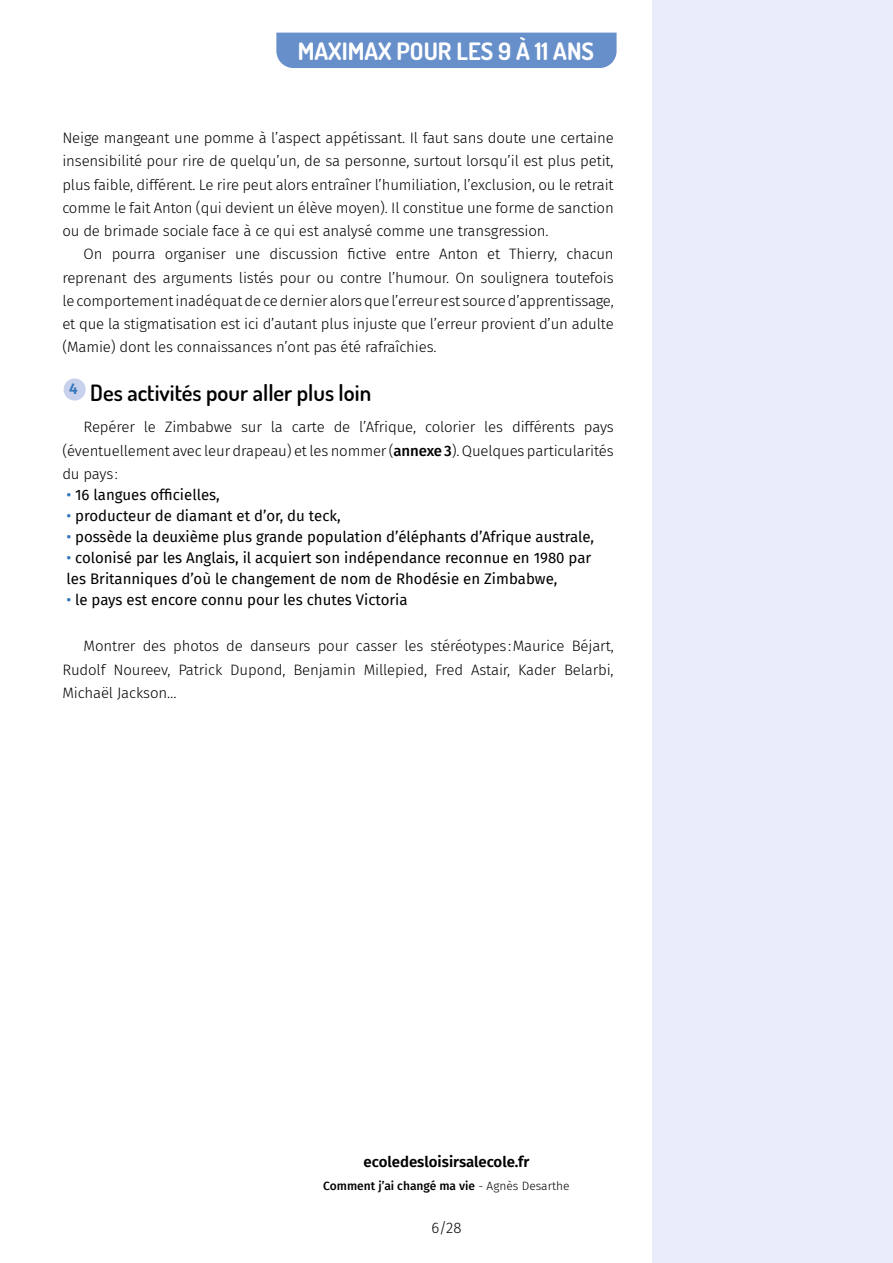
<style>
.page{position:relative;width:893px;height:1263px;background:#fff}
.page>*{position:absolute;margin:0;border:0;box-sizing:border-box;transform-origin:0 0}
.t1{font:700 24px "Dosis";color:#fff}
.t2{font:600 22.5px "Dosis";color:#000}
.t3{font:300 15px/23.2px "Fira Sans";letter-spacing:-.01em;color:#000;text-align:justify}
.t4{font:15px/21px "Fira Sans";color:#000}
.t5{font:600 15px "Fira Sans";color:#000}
.t6{font:500 12px "Fira Sans";color:#000}
.s1{font-weight:500}
.s2{color:#3576bb}
.s3{font-weight:300}
</style>
<div class="page">
<div style="left:652px;top:0;width:241px;height:1263px;background:#eaedf9"></div>
<div style="left:276px;top:33px;width:341px;height:35px;background:#678fca"></div>
<div style="left:64px;top:378px;width:22px;height:23px;background:#c7d1ec;border-radius:50%"></div>
<h1 class="t1" style="left:298px;top:35px;width:298px">MAXIMAX POUR LES 9 À 11 ANS</h1>
<p class="t3" style="left:62px;top:126px;width:553px">Neige mangeant une pomme à l’aspect appétissant. Il faut sans doute une certaine insensibilité pour rire de quelqu’un, de sa personne, surtout lorsqu’il est plus petit, plus faible, différent. Le rire peut alors entraîner l’humiliation, l’exclusion, ou le retrait comme le fait Anton (qui devient un élève moyen). Il constitue une forme de sanction ou de brimade sociale face à ce qui est analysé comme une transgression.</p>
<p class="t3" style="left:62px;top:242px;width:553px;text-indent:21px">On pourra organiser une discussion fictive entre Anton et Thierry, chacun reprenant des arguments listés pour ou contre l’humour. On soulignera toutefois le comportement inadéquat de ce dernier alors que l’erreur est source d’apprentissage, et que la stigmatisation est ici d’autant plus injuste que l’erreur provient d’un adulte (Mamie) dont les connaissances n’ont pas été rafraîchies.</p>
<h2 class="t2" style="left:69px;top:378px;width:303px"><sup>4</sup> Des activités pour aller plus loin</h2>
<p class="t3" style="left:62px;top:415px;width:553px;text-indent:21px">Repérer le Zimbabwe sur la carte de l’Afrique, colorier les différents pays (éventuellement avec leur drapeau) et les nommer (<span class="s1">annexe 3</span>). Quelques particularités du pays:</p>
<p class="t4" style="left:67px;top:484px;width:155px"><span class="s2">•</span> 16 langues officielles,</p>
<p class="t4" style="left:67px;top:505px;width:276px"><span class="s2">•</span> producteur de diamant et d’or, du teck,</p>
<p class="t4" style="left:67px;top:526px;width:529px"><span class="s2">•</span> possède la deuxième plus grande population d’éléphants d’Afrique australe,</p>
<p class="t4" style="left:67px;top:547px;width:526px"><span class="s2">•</span> colonisé par les Anglais, il acquiert son indépendance reconnue en 1980 par les Britanniques d’où le changement de nom de Rhodésie en Zimbabwe,</p>
<p class="t4" style="left:67px;top:589px;width:343px"><span class="s2">•</span> le pays est encore connu pour les chutes Victoria</p>
<p class="t3" style="left:62px;top:634px;width:553px;text-indent:21px">Montrer des photos de danseurs pour casser les stéréotypes:Maurice Béjart, Rudolf Noureev, Patrick Dupond, Benjamin Millepied, Fred Astair, Kader Belarbi, Michaël Jackson…</p>
<p class="t5" style="left:364px;top:1149px;width:167px">ecoledesloisirsalecole.fr</p>
<p class="t6" style="left:323px;top:1176px;width:248px">Comment j’ai changé ma vie <span class="s3">- Agnès Desarthe</span></p>
<p class="t3" style="left:431px;top:1216px;width:32px">6/28</p>
</div>
